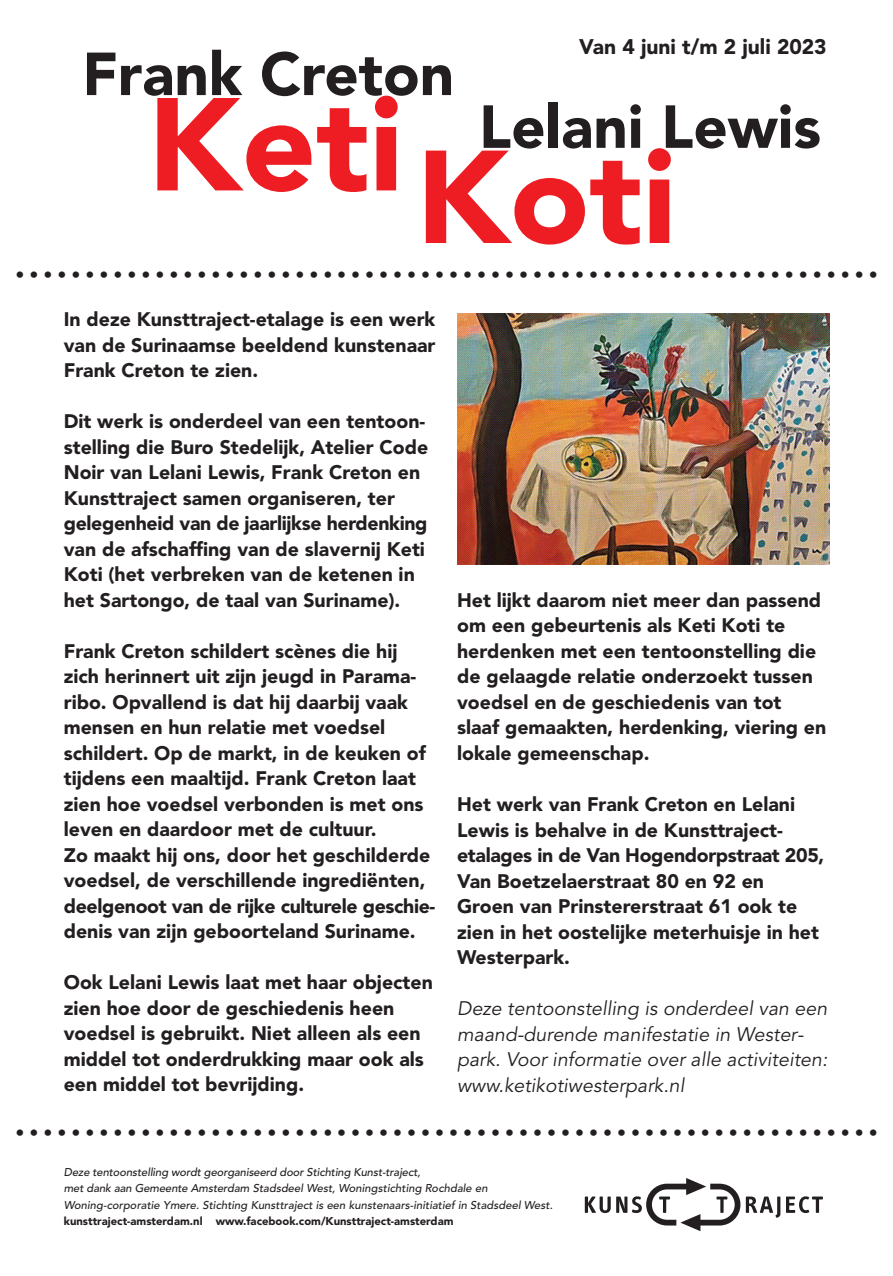
<style>
.page{position:relative;width:893px;height:1276px;background:#fff}
.page>*{position:absolute;margin:0;border:0;box-sizing:border-box;transform-origin:0 0}
.t1{font:900 130.5px "Avenir";color:#ee1d23}
.t2{font:900 60px "Avenir";color:#231f20}
.t3{font:900 21px "Avenir";color:#231f20}
.t4{font:900 19.5px/25.5px "Avenir";color:#231f20}
.t5{font:italic 19.5px/25.5px "Avenir";letter-spacing:.005em;color:#231f20}
.t6{font:500 18px "Avenir";color:#231f20}
.t7{font:italic 500 11.25px/16.5px "Avenir";color:#231f20}
.t8{font:900 11.25px "Avenir";color:#231f20}
</style>
<div class="page">
<img style="left:457px;top:314px;width:372px;height:250px">
<svg style="left:585px;top:1178px;width:155px;height:53px"></svg>
<svg style="left:746px;top:1196px;width:34px;height:22px"></svg>
<svg style="left:786px;top:1196px;width:37px;height:17px"></svg>
<p class="t3" style="left:579px;top:38px;width:249px">Van 4 juni t/m 2 juli 2023</p>
<h2 class="t2" style="left:82px;top:50px;width:373px">Frank Creton</h2>
<h1 class="t1" style="left:147px;top:118px;width:531px">KetiKoti</h1>
<h2 class="t2" style="left:479px;top:102px;width:344px">Lelani Lewis</h2>
<p class="t6" style="left:16px;top:267px;width:864px">••••••••••••••••••••••••••••••••••••••••••••••••••••••••••••••</p>
<p class="t4" style="left:64px;top:308px;width:373px;text-align:justify">In deze Kunsttraject-etalage is een werk van de Surinaamse beeldend kunstenaar Frank Creton te zien.</p>
<p class="t4" style="left:64px;top:410px;width:366px">Dit werk is onderdeel van een tentoon&shy;stelling die Buro Stedelijk, Atelier Code Noir van Lelani Lewis, Frank Creton en Kunsttraject samen organiseren, ter gelegenheid van de jaarlijkse herdenking van de afschaffing van de slavernij Keti Koti (het verbreken van de ketenen in het Sartongo, de taal van Suriname).</p>
<p class="t4" style="left:64px;top:640px;width:373px">Frank Creton schildert scènes die hij zich herinnert uit zijn jeugd in Parama&shy;ribo. Opvallend is dat hij daarbij vaak mensen en hun relatie met voedsel schildert. Op de markt, in de keuken of tijdens een maaltijd. Frank Creton laat zien hoe voedsel verbonden is met ons leven en daardoor met de cultuur.<br>Zo maakt hij ons, door het geschilderde voedsel, de verschillende ingrediënten, deelgenoot van de rijke culturele geschie&shy;denis van zijn geboorteland Suriname.</p>
<p class="t4" style="left:64px;top:971px;width:371px">Ook Lelani Lewis laat met haar objecten zien hoe door de geschiedenis heen voedsel is gebruikt. Niet alleen als een middel tot onderdrukking maar ook als een middel tot bevrijding.</p>
<p class="t4" style="left:457px;top:589px;width:371px">Het lijkt daarom niet meer dan passend om een gebeurtenis als Keti Koti te herdenken met een tentoonstelling die de gelaagde relatie onderzoekt tussen voedsel en de geschiedenis van tot slaaf gemaakten, herdenking, viering en lokale gemeenschap.</p>
<p class="t4" style="left:457px;top:793px;width:369px">Het werk van Frank Creton en Lelani Lewis is behalve in de Kunsttraject&shy;etalages in de Van Hogendorpstraat 205, Van Boetzelaerstraat 80 en 92 en Groen van Prinstererstraat 61 ook te zien in het oostelijke meterhuisje in het Westerpark.</p>
<p class="t5" style="left:457px;top:997px;width:372px">Deze tentoonstelling is onderdeel van een maand-durende manifestatie in Wester&shy;park. Voor informatie over alle activiteiten: www.ketikotiwesterpark.nl</p>
<p class="t6" style="left:16px;top:1125px;width:864px">••••••••••••••••••••••••••••••••••••••••••••••••••••••••••••••</p>
<p class="t7" style="left:64px;top:1164px;width:491px">Deze tentoonstelling wordt georganiseerd door Stichting Kunst-traject,<br>met dank aan Gemeente Amsterdam Stadsdeel West, Woningstichting Rochdale en<br>Woning-corporatie Ymere. Stichting Kunsttraject is een kunstenaars-initiatief in Stadsdeel West.</p>
<p class="t8" style="left:64px;top:1216px;width:391px">kunsttraject-amsterdam.nl www.facebook.com/Kunsttraject-amsterdam</p>
</div>
